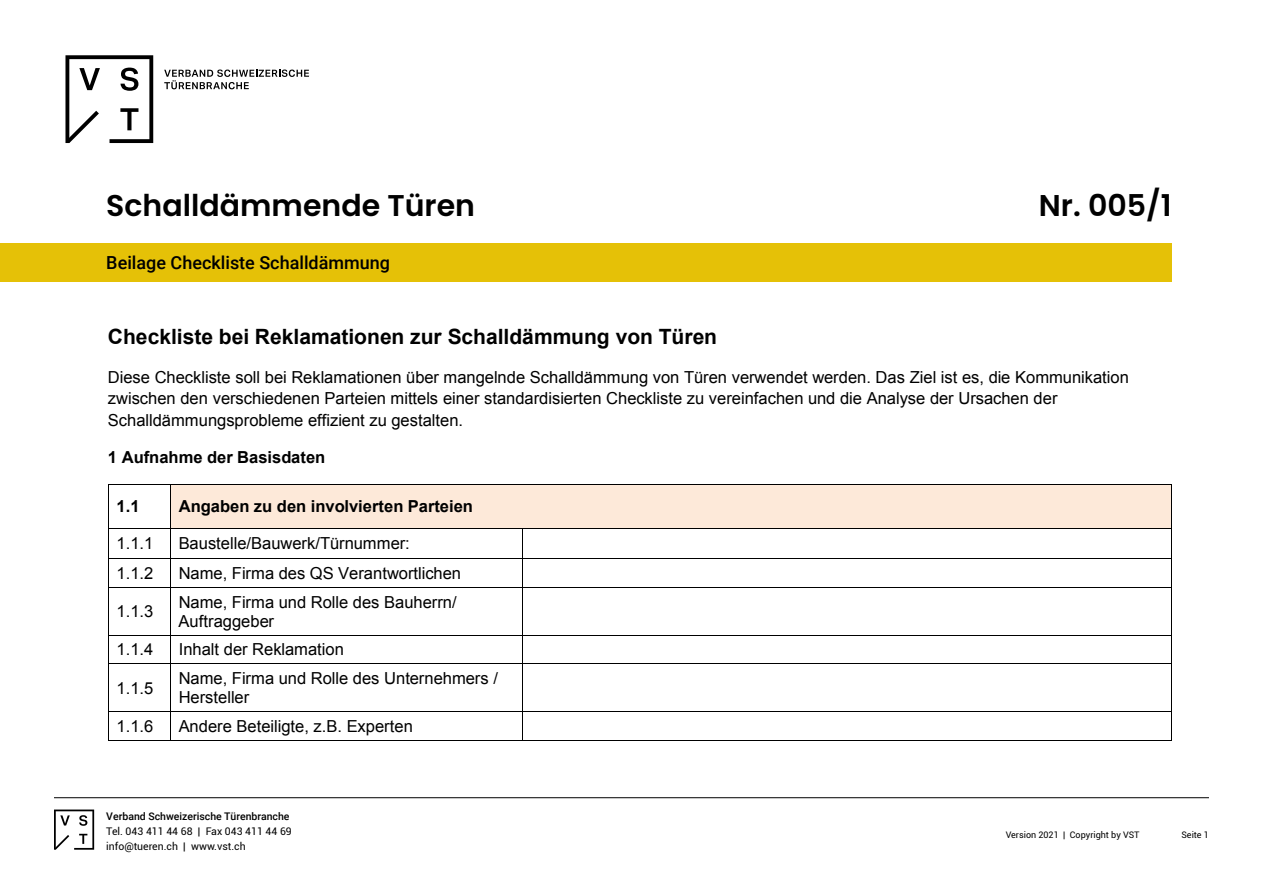
<style>
.page{position:relative;width:1263px;height:893px;background:#fff}
.page>*{position:absolute;margin:0;border:0;box-sizing:border-box;transform-origin:0 0}
.t1{font:600 30px "Poppins";color:#000}
.t2{font:700 21px "Arial";color:#000}
.t3{font:500 18px "Roboto";color:#000}
.t4{font:16.5px/21.9px "Arial";color:#000}
.t5{font:700 16.5px "Arial";color:#000}
.t6{font:10.5px/15px "Roboto";color:#000}
.t7{font:500 10.5px "Roboto";color:#000}
.t8{font:9px "Roboto";color:#000}
</style>
<div class="page">
<div style="left:171px;top:485px;width:1000px;height:43px;background:#fde9d9"></div>
<hr style="left:109px;top:484px;width:61px;height:1px;background:#000">
<hr style="left:171px;top:484px;width:1000px;height:1px;background:#000">
<hr style="left:108px;top:485px;width:1px;height:43px;background:#000">
<hr style="left:170px;top:485px;width:1px;height:43px;background:#000">
<hr style="left:1171px;top:485px;width:1px;height:43px;background:#000">
<hr style="left:109px;top:528px;width:61px;height:1px;background:#000">
<hr style="left:171px;top:528px;width:351px;height:1px;background:#000">
<hr style="left:523px;top:528px;width:648px;height:1px;background:#000">
<hr style="left:108px;top:528px;width:1px;height:30px;background:#000">
<hr style="left:170px;top:528px;width:1px;height:30px;background:#000">
<hr style="left:522px;top:528px;width:1px;height:30px;background:#000">
<hr style="left:1171px;top:528px;width:1px;height:30px;background:#000">
<hr style="left:109px;top:558px;width:61px;height:1px;background:#000">
<hr style="left:171px;top:558px;width:351px;height:1px;background:#000">
<hr style="left:523px;top:558px;width:648px;height:1px;background:#000">
<svg style="left:108px;top:558px;width:1px;height:30px"></svg>
<hr style="left:109px;top:587px;width:61px;height:1px;background:#000">
<svg style="left:170px;top:558px;width:1px;height:30px"></svg>
<hr style="left:171px;top:587px;width:351px;height:1px;background:#000">
<svg style="left:522px;top:558px;width:1px;height:30px"></svg>
<hr style="left:523px;top:587px;width:648px;height:1px;background:#000">
<svg style="left:1171px;top:558px;width:1px;height:30px"></svg>
<hr style="left:108px;top:588px;width:1px;height:47px;background:#000">
<hr style="left:170px;top:588px;width:1px;height:47px;background:#000">
<hr style="left:522px;top:588px;width:1px;height:47px;background:#000">
<hr style="left:1171px;top:588px;width:1px;height:47px;background:#000">
<hr style="left:109px;top:635px;width:61px;height:1px;background:#000">
<hr style="left:171px;top:635px;width:351px;height:1px;background:#000">
<hr style="left:523px;top:635px;width:648px;height:1px;background:#000">
<svg style="left:108px;top:635px;width:1px;height:29px"></svg>
<hr style="left:109px;top:663px;width:61px;height:1px;background:#000">
<svg style="left:170px;top:635px;width:1px;height:29px"></svg>
<hr style="left:171px;top:663px;width:351px;height:1px;background:#000">
<svg style="left:522px;top:635px;width:1px;height:29px"></svg>
<hr style="left:523px;top:663px;width:648px;height:1px;background:#000">
<svg style="left:1171px;top:635px;width:1px;height:29px"></svg>
<hr style="left:108px;top:664px;width:1px;height:47px;background:#000">
<hr style="left:170px;top:664px;width:1px;height:47px;background:#000">
<hr style="left:522px;top:664px;width:1px;height:47px;background:#000">
<hr style="left:1171px;top:664px;width:1px;height:47px;background:#000">
<hr style="left:109px;top:711px;width:61px;height:1px;background:#000">
<hr style="left:171px;top:711px;width:351px;height:1px;background:#000">
<hr style="left:523px;top:711px;width:648px;height:1px;background:#000">
<svg style="left:108px;top:711px;width:1px;height:30px"></svg>
<hr style="left:109px;top:740px;width:61px;height:1px;background:#000">
<svg style="left:170px;top:711px;width:1px;height:30px"></svg>
<hr style="left:171px;top:740px;width:351px;height:1px;background:#000">
<svg style="left:522px;top:711px;width:1px;height:30px"></svg>
<hr style="left:523px;top:740px;width:648px;height:1px;background:#000">
<svg style="left:1171px;top:711px;width:1px;height:30px"></svg>
<svg style="left:65px;top:55px;width:88px;height:88px"></svg>
<svg style="left:164px;top:70px;width:145px;height:19px"></svg>
<div style="left:0;top:243px;width:1171px;height:39px;background:#e5c107"></div>
<hr style="left:54px;top:797px;width:1155px;height:1px;background:#000">
<svg style="left:54px;top:809px;width:40px;height:41px"></svg>
<h1 class="t1" style="left:106px;top:188px;width:370px">Schalldämmende Türen</h1>
<h1 class="t1" style="left:1039px;top:188px;width:134px">Nr. 005/1</h1>
<p class="t3" style="left:106px;top:250px;width:285px">Beilage Checkliste Schalldämmung</p>
<p class="t2" style="left:108px;top:323px;width:611px">Checkliste bei Reklamationen zur Schalldämmung von Türen</p>
<p class="t4" style="left:108px;top:366px;width:1022px">Diese Checkliste soll bei Reklamationen über mangelnde Schalldämmung von Türen verwendet werden. Das Ziel ist es, die Kommunikation zwischen den verschiedenen Parteien mittels einer standardisierten Checkliste zu vereinfachen und die Analyse der Ursachen der<br>Schalldämmungsprobleme effizient zu gestalten.</p>
<p class="t5" style="left:108px;top:447px;width:219px">1 Aufnahme der Basisdaten</p>
<p class="t5" style="left:117px;top:496px;width:25px">1.1</p>
<p class="t5" style="left:179px;top:496px;width:296px">Angaben zu den involvierten Parteien</p>
<p class="t4" style="left:117px;top:533px;width:38px">1.1.1</p>
<p class="t4" style="left:179px;top:533px;width:233px">Baustelle/Bauwerk/Türnummer:</p>
<p class="t4" style="left:117px;top:562px;width:38px">1.1.2</p>
<p class="t4" style="left:179px;top:562px;width:284px">Name, Firma des QS Verantwortlichen</p>
<p class="t4" style="left:117px;top:601px;width:38px">1.1.3</p>
<p class="t4" style="left:179px;top:593px;width:280px;line-height:18.9px">Name, Firma und Rolle des Bauherrn/<br>Auftraggeber</p>
<p class="t4" style="left:117px;top:639px;width:38px">1.1.4</p>
<p class="t4" style="left:179px;top:639px;width:167px">Inhalt der Reklamation</p>
<p class="t4" style="left:117px;top:677px;width:38px">1.1.5</p>
<p class="t4" style="left:179px;top:669px;width:321px;line-height:19px">Name, Firma und Rolle des Unternehmers /<br>Hersteller</p>
<p class="t4" style="left:117px;top:715px;width:38px">1.1.6</p>
<p class="t4" style="left:179px;top:715px;width:236px">Andere Beteiligte, z.B. Experten</p>
<p class="t7" style="left:106px;top:809px;width:185px">Verband Schweizerische Türenbranche</p>
<p class="t6" style="left:106px;top:823px;width:187px">Tel. 043 411 44 68 | Fax 043 411 44 69 info@tueren.ch | www.vst.ch</p>
<p class="t8" style="left:1006px;top:828px;width:135px">Version 2021 | Copyright by VST</p>
<p class="t8" style="left:1181px;top:828px;width:29px">Seite 1</p>
</div>
